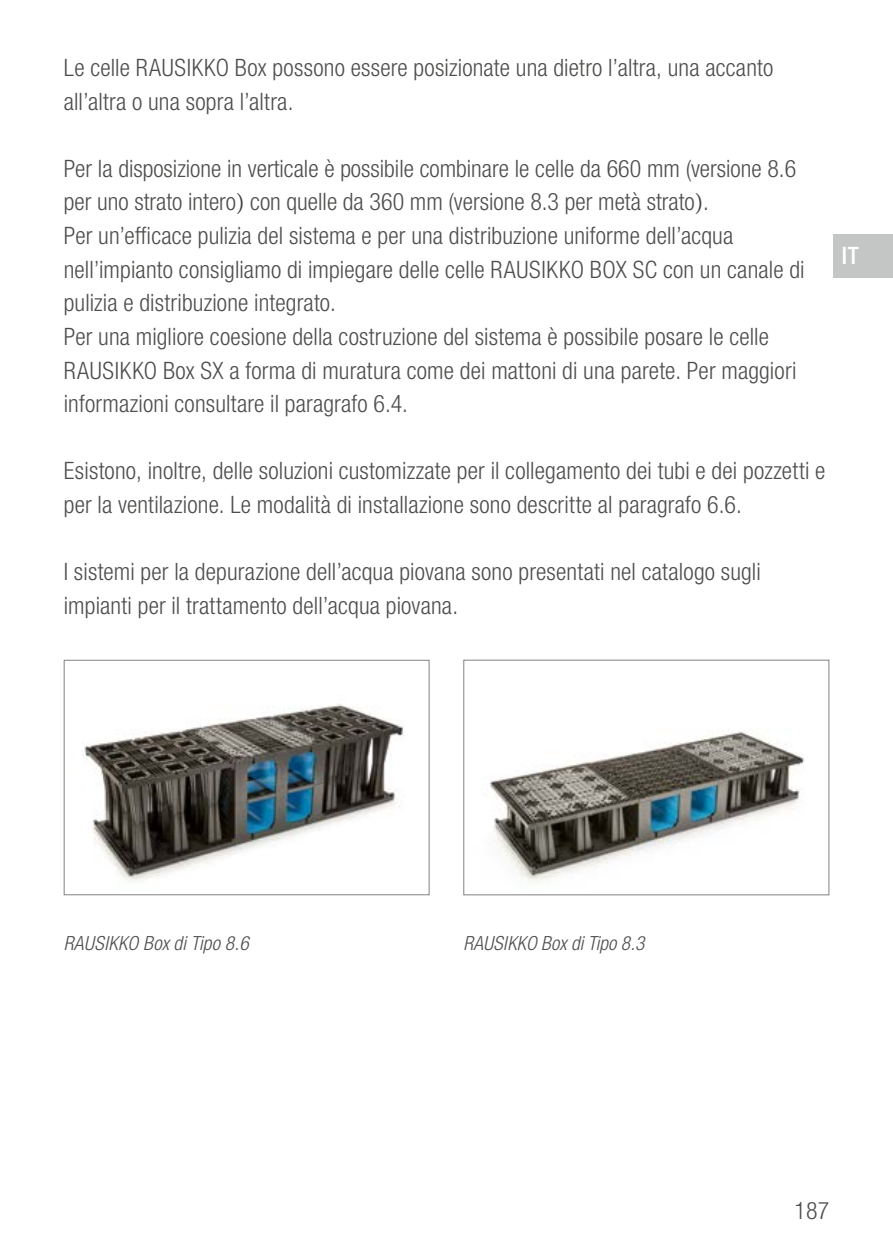
<style>
.page{position:relative;width:893px;height:1259px;background:#fff}
.page>*{position:absolute;margin:0;border:0;box-sizing:border-box;transform-origin:0 0}
.Bodytext{font:300 condensed 24px/33.6px "Helvetica Neue LTW1 G";letter-spacing:.005em;color:#4e4e4d}
._01b_Subhead_TI{font:500 condensed 24px "Helvetica Neue LTW1 G";color:#fff}
._06_Bildunterschrift{font:italic 300 condensed 19.5px "Helvetica Neue LTW1 G";letter-spacing:.015em;color:#4e4e4d}
.s1{font-family:"Minion Pro";font-weight:400;font-stretch:normal;color:#404040}
</style>
<div class="page">
<img style="left:82px;top:704px;width:322px;height:177px">
<div style="left:64px;top:660px;width:365px;height:235px;border:1px solid #818281"></div>
<img style="left:490px;top:731px;width:315px;height:152px">
<div style="left:463px;top:660px;width:366px;height:235px;border:1px solid #818281"></div>
<div style="left:833px;top:234px;width:60px;height:44px;background:#c4c5c5"></div>
<p class="Bodytext" style="left:64px;top:51px;width:711px">Le celle RAUSIKKO Box possono essere posizionate una dietro l’altra, una accanto all’altra o una sopra l’altra.</p>
<p class="Bodytext" style="left:64px;top:152px;width:742px">Per la disposizione in verticale è possibile combinare le celle da 660 mm (versione 8.6 per uno strato intero<span class="s1">)</span> con quelle da 360 mm (versione 8.3 per metà strato<span class="s1">)</span>.<br>Per un’efficace pulizia del sistema e per una distribuzione uniforme dell’acqua nell’impianto consigliamo di impiegare delle celle RAUSIKKO BOX SC con un canale di pulizia e distribuzione integrato.<br>Per una migliore coesione della costruzione del sistema è possibile posare le celle RAUSIKKO Box SX a forma di muratura come dei mattoni di una parete. Per maggiori informazioni consultare il paragrafo 6.4.</p>
<p class="Bodytext" style="left:64px;top:454px;width:763px">Esistono, inoltre, delle soluzioni customizzate per il collegamento dei tubi e dei pozzetti e per la ventilazione. Le modalità di installazione sono descritte al paragrafo 6.6.</p>
<p class="Bodytext" style="left:64px;top:555px;width:698px">I sistemi per la depurazione dell’acqua piovana sono presentati nel catalogo sugli impianti per il trattamento dell’acqua piovana.</p>
<p class="_01b_Subhead_TI" style="left:842px;top:241px;width:19px">IT</p>
<p class="_06_Bildunterschrift" style="left:64px;top:932px;width:186px">RAUSIKKO Box di Tipo 8.6</p>
<p class="_06_Bildunterschrift" style="left:463px;top:932px;width:183px">RAUSIKKO Box di Tipo 8.3</p>
<p class="Bodytext" style="left:795px;top:1193px;width:36px">187</p>
</div>
